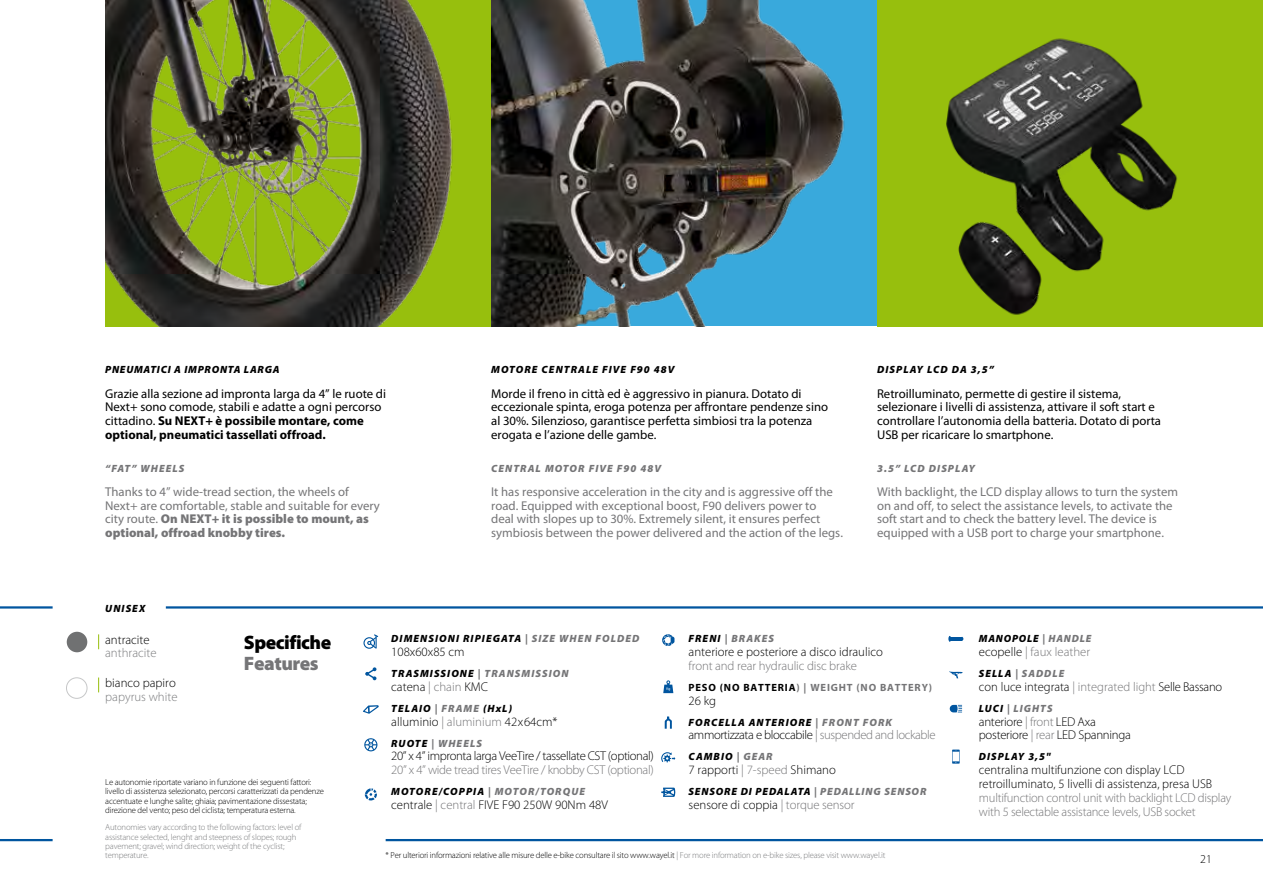
<style>
.page{position:relative;width:1263px;height:893px;background:#fff}
.page>*{position:absolute;margin:0;border:0;box-sizing:border-box;transform-origin:0 0}
.t1{font:900 19.5px "Myriad Pro";letter-spacing:-.025em;color:#000}
.t2{font:900 19.5px "Myriad Pro";letter-spacing:-.025em;color:#757577}
.t3{font:12.75px/13.8px "Myriad Pro";color:#757577}
.t4{font:12.75px/13.8px "Myriad Pro";color:#000}
.t5{font:300 12.75px/13.8px "Myriad Pro";color:#000}
.t6{font:300 12.75px/13.8px "Myriad Pro";letter-spacing:-.02em;color:#757577}
.t7{font:300 12.75px "Myriad Pro";letter-spacing:-.03em;color:#000}
.t8{font:300 12.75px/13.8px "Myriad Pro";letter-spacing:-.02em;color:#000}
.t9{font:300 12.75px "Myriad Pro";color:#7b7c7e}
.t10{font:300 12.75px "Myriad Pro";color:#757577}
.t11{font:300 12px "Myriad Pro";color:#000}
.t12{font:italic 900 10.5px "Myriad Pro";letter-spacing:.1em;color:#000}
.t13{font:italic 900 10.5px "Myriad Pro";letter-spacing:.1em;color:#757577}
.t14{font:italic 900 10.5px "Myriad Pro";letter-spacing:.08em;color:#000}
.t15{font:700 10.5px "Myriad Pro";letter-spacing:.08em;color:#757577}
.t16{font:italic 900 10.5px "Myriad Pro";letter-spacing:.07em;color:#000}
.t17{font:300 8.7px/9.3px "Myriad Pro";letter-spacing:-.02em;color:#000}
.t18{font:300 8.7px/9.3px "Myriad Pro";letter-spacing:-.02em;color:#7b7c7e}
.s1{font-weight:700}
.s2{font-weight:900}
.s3{color:#757577}
.s4{color:#000}
.s5{color:#7b7c7e}
</style>
<div class="page">
<hr style="left:0;top:606px;width:53px;height:3px;background:#00559f">
<hr style="left:0;top:839px;width:53px;height:2px;background:#00559f">
<hr style="left:166px;top:606px;width:1097px;height:3px;background:#00559f">
<hr style="left:386px;top:839px;width:877px;height:2px;background:#00559f">
<div style="left:105px;top:0;width:386px;height:326px;background:#97bf0d"></div>
<img style="left:105px;top:0;width:348px;height:326px">
<img style="left:491px;top:0;width:386px;height:326px">
<div style="left:877px;top:0;width:386px;height:326px;background:#97bf0d"></div>
<img style="left:946px;top:38px;width:232px;height:277px">
<div style="left:67px;top:632px;width:20px;height:20px;background:#707172;border-radius:50%"></div>
<div style="left:66px;top:678px;width:21px;height:20px;border:1px solid #c6c7c8;border-radius:50%"></div>
<svg style="left:98px;top:634px;width:1px;height:15px"></svg>
<svg style="left:98px;top:677px;width:1px;height:15px"></svg>
<svg style="left:367px;top:634px;width:12px;height:15px"></svg>
<div style="left:363px;top:637px;width:12px;height:12px;border:1px solid #00559f;border-radius:50%"></div>
<svg style="left:365px;top:667px;width:11px;height:13px"></svg>
<svg style="left:363px;top:705px;width:16px;height:9px"></svg>
<svg style="left:364px;top:738px;width:13px;height:13px"></svg>
<svg style="left:365px;top:788px;width:12px;height:12px"></svg>
<svg style="left:662px;top:634px;width:12px;height:12px"></svg>
<svg style="left:663px;top:680px;width:10px;height:13px"></svg>
<svg style="left:665px;top:716px;width:7px;height:13px"></svg>
<svg style="left:661px;top:752px;width:14px;height:10px"></svg>
<svg style="left:661px;top:788px;width:14px;height:9px"></svg>
<hr style="left:949px;top:637px;width:13px;height:4px;background:#00559f">
<svg style="left:949px;top:671px;width:14px;height:7px"></svg>
<svg style="left:950px;top:705px;width:12px;height:8px"></svg>
<svg style="left:952px;top:750px;width:8px;height:14px"></svg>
<p class="t16" style="left:105px;top:362px;width:176px">PNEUMATICI A IMPRONTA LARGA</p>
<p class="t4" style="left:105px;top:386px;width:282px">Grazie alla sezione ad impronta larga da 4” le ruote di Next+ sono comode, stabili e adatte a ogni percorso cittadino. <span class="s1">Su NEXT+ è possibile montare, come optional, pneumatici tassellati offroad.</span></p>
<p class="t13" style="left:105px;top:461px;width:81px">“FAT” WHEELS</p>
<p class="t3" style="left:105px;top:484px;width:276px">Thanks to 4” wide-tread section, the wheels of Next+ are comfortable, stable and suitable for every city route. <span class="s2">On NEXT+ it is possible to mount, as optional, offroad knobby tires.</span></p>
<p class="t12" style="left:105px;top:601px;width:41px">UNISEX</p>
<p class="t12" style="left:491px;top:362px;width:185px">MOTORE CENTRALE FIVE F90 48V</p>
<p class="t4" style="left:491px;top:386px;width:338px">Morde il freno in città ed è aggressivo in pianura. Dotato di eccezionale spinta, eroga potenza per affrontare pendenze sino al 30%. Silenzioso, garantisce perfetta simbiosi tra la potenza erogata e l’azione delle gambe.</p>
<p class="t13" style="left:491px;top:461px;width:171px">CENTRAL MOTOR FIVE F90 48V</p>
<p class="t3" style="left:491px;top:484px;width:353px">It has responsive acceleration in the city and is aggressive off the road. Equipped with exceptional boost, F90 delivers power to<br>deal with slopes up to 30%. Extremely silent, it ensures perfect symbiosis between the power delivered and the action of the legs.</p>
<p class="t12" style="left:877px;top:362px;width:118px">DISPLAY LCD DA 3,5”</p>
<p class="t4" style="left:877px;top:386px;width:285px">Retroilluminato, permette di gestire il sistema, selezionare i livelli di assistenza, attivare il soft start e controllare l’autonomia della batteria. Dotato di porta USB per ricaricare lo smartphone.</p>
<p class="t13" style="left:877px;top:461px;width:99px">3.5” LCD DISPLAY</p>
<p class="t3" style="left:877px;top:484px;width:303px">With backlight, the LCD display allows to turn the system on and off, to select the assistance levels, to activate the soft start and to check the battery level. The device is equipped with a USB port to charge your smartphone.</p>
<p class="t5" style="left:105px;top:632px;width:46px">antracite</p>
<p class="t9" style="left:105px;top:645px;width:53px">anthracite</p>
<p class="t5" style="left:105px;top:676px;width:72px">bianco papiro</p>
<p class="t9" style="left:105px;top:689px;width:74px">papyrus white</p>
<h1 class="t1" style="left:244px;top:629px;width:89px">Specifiche</h1>
<h1 class="t2" style="left:244px;top:650px;width:76px">Features</h1>
<p class="t17" style="left:105px;top:777px;width:220px">Le autonomie riportate variano in funzione dei seguenti fattori: livello di assistenza selezionato, percorsi caratterizzati da pendenze accentuate e lunghe salite; ghiaia; pavimentazione dissestata; direzione del vento; peso del ciclista; temperatura esterna.</p>
<p class="t18" style="left:105px;top:823px;width:198px">Autonomies vary according to the following factors: level of assistance selected, lenght and steepness of slopes; rough pavement; gravel; wind direction; weight of the cyclist; temperature.</p>
<p class="t12" style="left:391px;top:632px;width:250px">DIMENSIONI RIPIEGATA <span class="s3">| SIZE WHEN FOLDED</span></p>
<p class="t5" style="left:391px;top:645px;width:75px">108x60x85 cm</p>
<p class="t13" style="left:391px;top:666px;width:179px"><span class="s4">TRASMISSIONE</span> | TRANSMISSION</p>
<p class="t5" style="left:391px;top:679px;width:98px">catena <span class="s3">| chain</span> KMC</p>
<p class="t12" style="left:391px;top:701px;width:122px">TELAIO <span class="s3">| FRAME</span> (HxL)</p>
<p class="t5" style="left:391px;top:714px;width:168px">alluminio <span class="s3">| aluminium</span> 42x64cm*</p>
<p class="t13" style="left:391px;top:736px;width:92px"><span class="s4">RUOTE</span> | WHEELS</p>
<p class="t7" style="left:391px;top:748px;width:264px">20” x 4” impronta larga VeeTire / tassellate CST (optional)</p>
<p class="t6" style="left:391px;top:763px;width:264px">20” x 4” wide tread tires VeeTire / knobby CST (optional)</p>
<p class="t12" style="left:391px;top:785px;width:195px">MOTORE/COPPIA <span class="s3">| MOTOR/TORQUE</span></p>
<p class="t5" style="left:391px;top:798px;width:218px">centrale <span class="s3">| central</span> FIVE F90 250W 90Nm 48V</p>
<p class="t13" style="left:689px;top:632px;width:87px"><span class="s4">FRENI</span> | BRAKES</p>
<p class="t5" style="left:689px;top:645px;width:196px">anteriore e posteriore a disco idraulico</p>
<p class="t6" style="left:689px;top:658px;width:170px">front and rear hydraulic disc brake</p>
<p class="t15" style="left:689px;top:680px;width:245px"><span class="s4">PESO (NO BATTERIA</span>) | WEIGHT (NO BATTERY)</p>
<p class="t5" style="left:689px;top:693px;width:29px">26 kg</p>
<p class="t12" style="left:689px;top:715px;width:205px">FORCELLA ANTERIORE <span class="s3">| FRONT FORK</span></p>
<p class="t7" style="left:689px;top:727px;width:249px">ammortizzata e bloccabile <span class="s3">| suspended and lockable</span></p>
<p class="t12" style="left:689px;top:750px;width:86px">CAMBIO <span class="s3">| GEAR</span></p>
<p class="t5" style="left:689px;top:763px;width:149px">7 rapporti <span class="s3">| 7-speed</span> Shimano</p>
<p class="t14" style="left:689px;top:785px;width:239px">SENSORE DI PEDALATA <span class="s3">| PEDALLING SENSOR</span></p>
<p class="t5" style="left:689px;top:798px;width:168px">sensore di coppia <span class="s3">| torque sensor</span></p>
<p class="t17" style="left:386px;top:850px;width:501px">* Per ulteriori informazioni relative alle misure delle e-bike consultare il sito www.wayel.it <span class="s5">| For more information on e-bike sizes, please visit www.wayel.it</span></p>
<p class="t14" style="left:979px;top:632px;width:114px">MANOPOLE <span class="s3">| HANDLE</span></p>
<p class="t10" style="left:979px;top:644px;width:113px"><span class="s4">ecopelle</span> | faux leather</p>
<p class="t13" style="left:979px;top:666px;width:87px"><span class="s4">SELLA</span> | SADDLE</p>
<p class="t5" style="left:979px;top:679px;width:245px">con luce integrata <span class="s3">| integrated light</span> Selle Bassano</p>
<p class="t13" style="left:979px;top:701px;width:75px"><span class="s4">LUCI</span> | LIGHTS</p>
<p class="t8" style="left:979px;top:714px;width:154px">anteriore <span class="s3">| front</span> LED Axa posteriore <span class="s3">| rear</span> LED Spanninga</p>
<p class="t12" style="left:979px;top:750px;width:73px">DISPLAY 3,5"</p>
<p class="t5" style="left:979px;top:763px;width:235px">centralina multifunzione con display LCD retroilluminato, 5 livelli di assistenza, presa USB</p>
<p class="t6" style="left:979px;top:790px;width:254px">multifunction control unit with backlight LCD display with 5 selectable assistance levels, USB socket</p>
<p class="t11" style="left:1200px;top:852px;width:13px">21</p>
</div>
